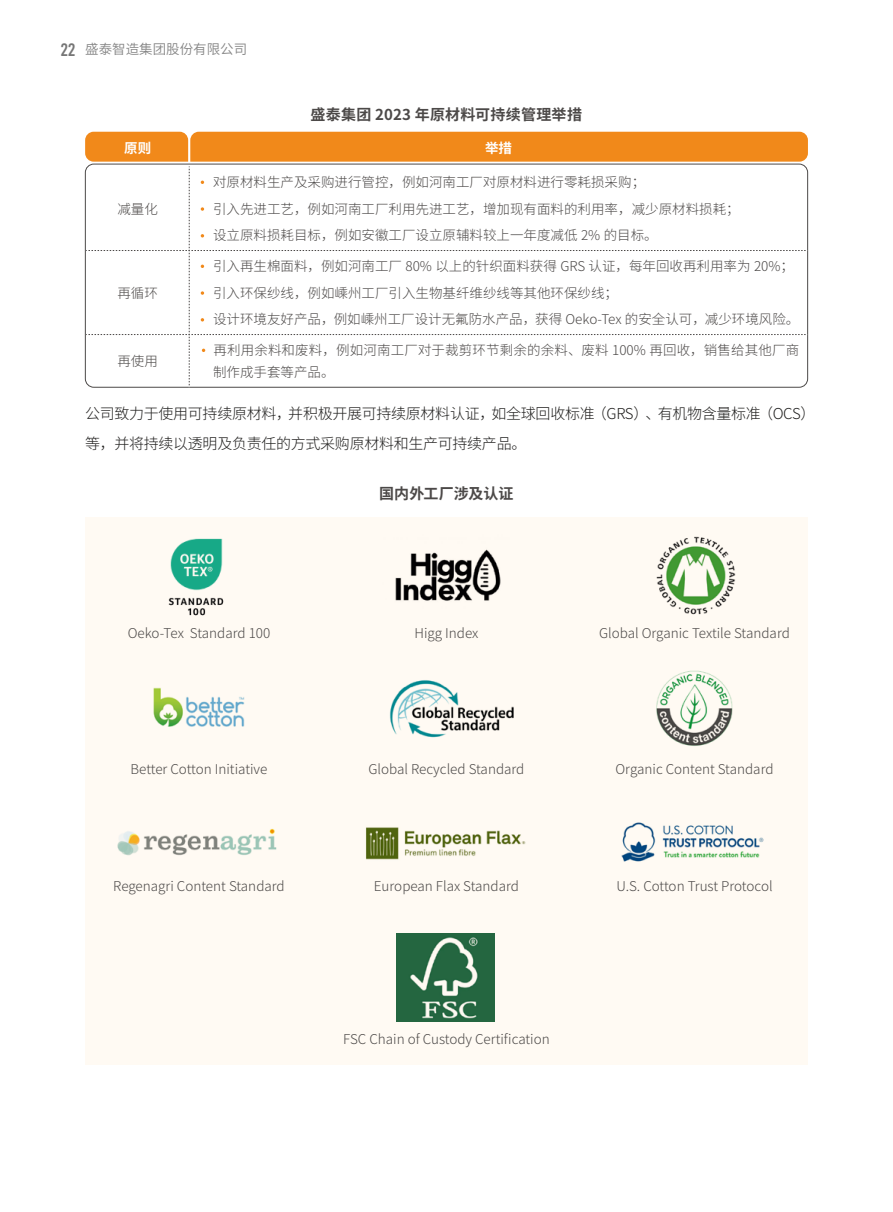
<style>
.page{position:relative;width:893px;height:1212px;background:#fff}
.page>*{position:absolute;margin:0;border:0;box-sizing:border-box;transform-origin:0 0}
.t1{font:300 15px/30px "Source Han Sans CN";letter-spacing:-.02em;color:#1f1e1d}
.t2{font:700 15px "Source Han Sans CN";letter-spacing:.01em;color:#4c4948}
.t3{font:300 13.5px/26.7px "Source Han Sans CN";color:#4c4948}
.t4{font:13.5px "Source Han Sans CN";color:#858585}
.t5{font:700 13.5px "Source Han Sans CN";color:#fff}
.s1{font-family:"Bebas";font-size:18px;color:#767676}
</style>
<div class="page">
<svg style="left:85px;top:132px;width:723px;height:256px"></svg>
<div style="left:86px;top:517px;width:722px;height:547px;background:#fffaf3"></div>
<img style="left:168px;top:538px;width:56px;height:78px">
<img style="left:153px;top:687px;width:92px;height:40px">
<img style="left:117px;top:828px;width:160px;height:28px">
<img style="left:656px;top:536px;width:80px;height:79px">
<img style="left:656px;top:670px;width:77px;height:76px">
<img style="left:621px;top:822px;width:143px;height:40px">
<img style="left:395px;top:549px;width:106px;height:52px">
<img style="left:389px;top:680px;width:125px;height:58px">
<img style="left:366px;top:827px;width:160px;height:33px">
<img style="left:397px;top:933px;width:98px;height:89px">
<p class="t4" style="left:61px;top:42px;width:188px"><span class="s1">22</span> 盛泰智造集团股份有限公司</p>
<p class="t2" style="left:310px;top:106px;width:273px">盛泰集团 2023 年原材料可持续管理举措</p>
<p class="t5" style="left:124px;top:141px;width:28px">原则</p>
<p class="t5" style="left:485px;top:141px;width:28px">举措</p>
<p class="t3" style="left:117px;top:196px;width:42px">减量化</p>
<p class="t3" style="left:117px;top:280px;width:42px">再循环</p>
<p class="t3" style="left:213px;top:169px;width:528px">对原材料生产及采购进行管控，例如河南工厂对原材料进行零耗损采购；<br>引入先进工艺，例如河南工厂利用先进工艺，增加现有面料的利用率，减少原材料损耗；设立原料损耗目标，例如安徽工厂设立原辅料较上一年度减低 2% 的目标。</p>
<p class="t3" style="left:213px;top:253px;width:588px">引入再生棉面料，例如河南工厂 80% 以上的针织面料获得 GRS 认证，每年回收再利用率为 20%；引入环保纱线，例如嵊州工厂引入生物基纤维纱线等其他环保纱线；<br>设计环境友好产品，例如嵊州工厂设计无氟防水产品，获得 Oeko-Tex 的安全认可，减少环境风险。</p>
<p class="t3" style="left:117px;top:348px;width:42px">再使用</p>
<p class="t3" style="left:213px;top:339px;width:588px;line-height:22.5px">再利用余料和废料，例如河南工厂对于裁剪环节剩余的余料、废料 100% 再回收，销售给其他厂商制作成手套等产品。</p>
<p class="t1" style="left:85px;top:399px;width:732px">公司致力于使用可持续原材料，并积极开展可持续原材料认证，如全球回收标准（GRS）、有机物含量标准（OCS）等，并将持续以透明及负责任的方式采购原材料和生产可持续产品。</p>
<p class="t2" style="left:379px;top:485px;width:136px">国内外工厂涉及认证</p>
<p class="t3" style="left:128px;top:620px;width:144px">Oeko-Tex Standard 100</p>
<p class="t3" style="left:414px;top:620px;width:65px">Higg Index</p>
<p class="t3" style="left:599px;top:620px;width:192px">Global Organic Textile Standard</p>
<p class="t3" style="left:131px;top:756px;width:138px">Better Cotton Initiative</p>
<p class="t3" style="left:368px;top:756px;width:157px">Global Recycled Standard</p>
<p class="t3" style="left:615px;top:756px;width:160px">Organic Content Standard</p>
<p class="t3" style="left:113px;top:873px;width:173px">Regenagri Content Standard</p>
<p class="t3" style="left:374px;top:873px;width:147px">European Flax Standard</p>
<p class="t3" style="left:616px;top:873px;width:158px">U.S. Cotton Trust Protocol</p>
<p class="t3" style="left:343px;top:1026px;width:208px">FSC Chain of Custody Certification</p>
</div>
